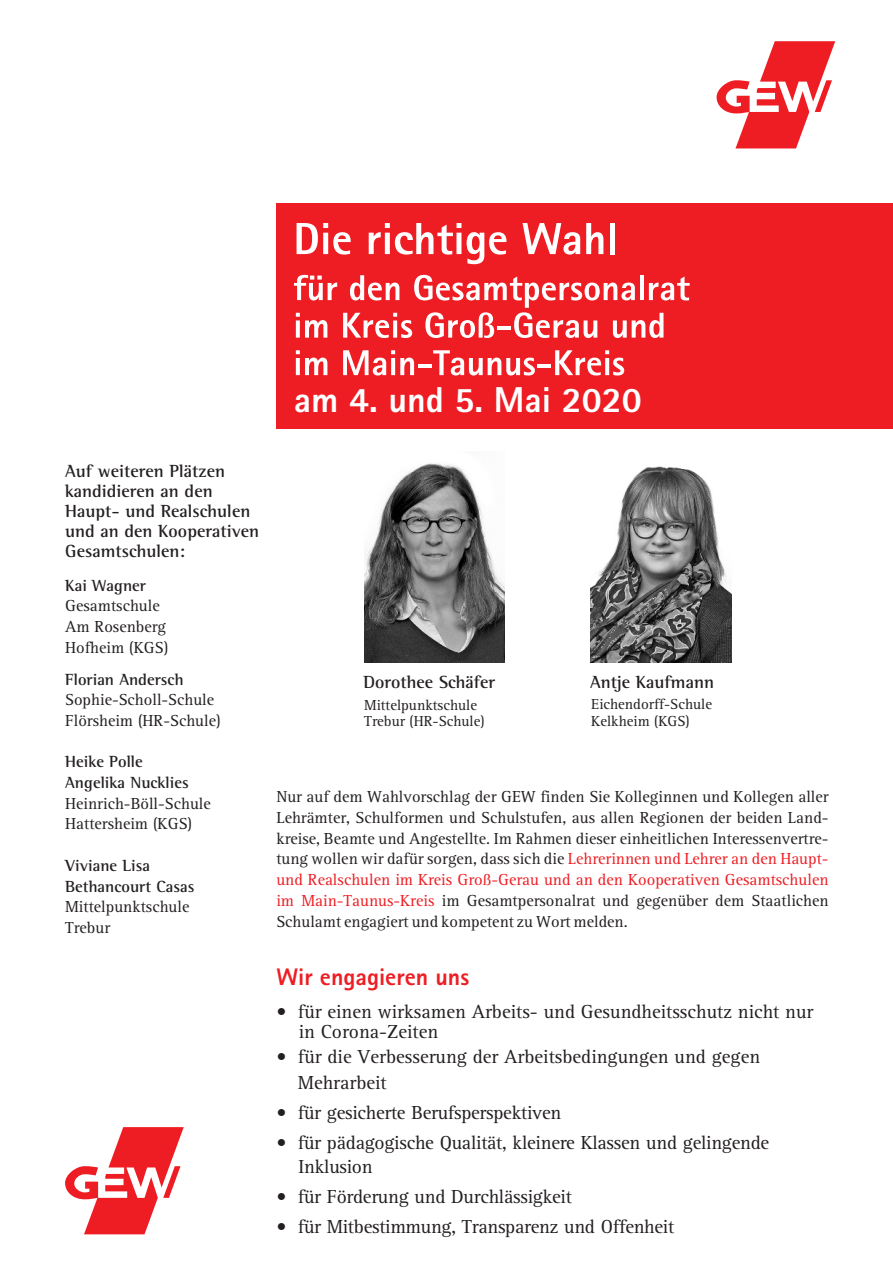
<style>
.page{position:relative;width:893px;height:1263px;background:#fff}
.page>*{position:absolute;margin:0;border:0;box-sizing:border-box;transform-origin:0 0}
.t1{font:800 36px "Rotis Sans Serif Std";color:#fff}
.t2{font:800 24px "Rotis Sans Serif Std";color:#ee1d23}
.t3{font:19.5px/19.5px "Rotis Serif";letter-spacing:-.015em;color:#231f20}
.t4{font:700 18px/19.8px "Rotis Semi Serif Std";color:#231f20}
.t5{font:16.5px/20.7px "Rotis Serif";color:#231f20}
.t6{font:700 16.5px/20.7px "Rotis Semi Serif Std";color:#231f20}
.t7{font:16.5px "Rotis Serif";color:#ee1d23}
.t8{font:15px/16.5px "Rotis Serif";color:#231f20}
.s1{color:#ee1d23}
</style>
<div class="page">
<div style="left:276px;top:203px;width:617px;height:225px;background:#ee1d23"></div>
<svg style="left:297px;top:223px;width:54px;height:32px"></svg>
<svg style="left:369px;top:223px;width:92px;height:32px"></svg>
<svg style="left:467px;top:232px;width:39px;height:32px"></svg>
<svg style="left:522px;top:223px;width:58px;height:32px"></svg>
<svg style="left:586px;top:223px;width:17px;height:31px"></svg>
<div style="left:610px;top:223px;width:5px;height:31px;background:#fff"></div>
<svg style="left:294px;top:275px;width:43px;height:25px"></svg>
<svg style="left:296px;top:313px;width:31px;height:25px"></svg>
<svg style="left:343px;top:275px;width:347px;height:63px"></svg>
<svg style="left:296px;top:350px;width:31px;height:25px"></svg>
<svg style="left:343px;top:350px;width:71px;height:25px"></svg>
<hr style="left:418px;top:364px;width:14px;height:4px;background:#fff">
<svg style="left:433px;top:350px;width:102px;height:25px"></svg>
<hr style="left:537px;top:364px;width:14px;height:4px;background:#fff">
<svg style="left:555px;top:350px;width:69px;height:25px"></svg>
<svg style="left:65px;top:1127px;width:119px;height:107px"></svg>
<img style="left:364px;top:463px;width:140px;height:199px">
<img style="left:591px;top:466px;width:140px;height:196px">
<svg style="left:717px;top:41px;width:118px;height:107px"></svg>
<h1 class="t1" style="left:294px;top:388px;width:350px">am 4. und 5. Mai 2020</h1>
<p class="t4" style="left:65px;top:464px;width:195px">Auf weiteren Plätzen kandidieren an den<br>Haupt- und Realschulen und an den Kooperativen<br>Gesamtschulen:</p>
<p class="t6" style="left:65px;top:577px;width:82px">Kai Wagner</p>
<p class="t5" style="left:65px;top:597px;width:105px">Gesamtschule<br>Am Rosenberg<br>Hofheim (KGS)</p>
<p class="t6" style="left:65px;top:671px;width:120px">Florian Andersch</p>
<p class="t5" style="left:65px;top:691px;width:157px">Sophie-Scholl-Schule<br>Flörsheim (HR-Schule)</p>
<p class="t6" style="left:65px;top:754px;width:125px">Heike Polle<br>Angelika Nucklies</p>
<p class="t5" style="left:65px;top:794px;width:147px">Heinrich-Böll-Schule<br>Hattersheim (KGS)</p>
<p class="t6" style="left:65px;top:857px;width:131px">Viviane Lisa<br>Bethancourt Casas</p>
<p class="t5" style="left:65px;top:898px;width:126px">Mittelpunktschule<br>Trebur</p>
<p class="t4" style="left:364px;top:675px;width:133px">Dorothee Schäfer</p>
<p class="t8" style="left:364px;top:698px;width:122px">Mittelpunktschule<br>Trebur (HR-Schule)</p>
<p class="t4" style="left:590px;top:675px;width:125px">Antje Kaufmann</p>
<p class="t8" style="left:591px;top:697px;width:122px">Eichendorff-Schule<br>Kelkheim (KGS)</p>
<p class="t5" style="left:276px;top:788px;width:554px;text-align:justify">Nur auf dem Wahlvorschlag der GEW finden Sie Kolleginnen und Kollegen aller Lehrämter, Schulformen und Schulstufen, aus allen Regionen der beiden Land&shy;kreise, Beamte und Angestellte. Im Rahmen dieser einheitlichen Interessenvertre&shy;tung wollen wir dafür sorgen, dass sich die <span class="s1">Lehrerinnen und Lehrer an den Haupt-</span></p>
<p class="t5" style="left:276px;top:891px;width:554px"><span class="s1">im Main-Taunus-Kreis</span> im Gesamtpersonalrat und gegenüber dem Staatlichen<br>Schulamt engagiert und kompetent zu Wort melden.</p>
<p class="t7" style="left:276px;top:874px;width:554px">und Realschulen im Kreis Groß-Gerau und an den Kooperativen Gesamtschulen</p>
<h2 class="t2" style="left:276px;top:968px;width:194px">Wir engagieren uns</h2>
<p class="t3" style="left:299px;top:1004px;width:516px;text-indent:-22px">• für einen wirksamen Arbeits- und Gesundheitsschutz nicht nur in Corona-Zeiten</p>
<p class="t3" style="left:298px;top:1046px;width:464px;line-height:25.3px;text-indent:-21px">• für die Verbesserung der Arbeitsbedingungen und gegen<br>Mehrarbeit</p>
<p class="t3" style="left:276px;top:1104px;width:286px">• für gesicherte Berufsperspektiven</p>
<p class="t3" style="left:299px;top:1133px;width:472px;line-height:23.4px;text-indent:-22px">• für pädagogische Qualität, kleinere Klassen und gelingende<br>Inklusion</p>
<p class="t3" style="left:276px;top:1188px;width:297px">• für Förderung und Durchlässigkeit</p>
<p class="t3" style="left:276px;top:1219px;width:399px">• für Mitbestimmung, Transparenz und Offenheit</p>
</div>
